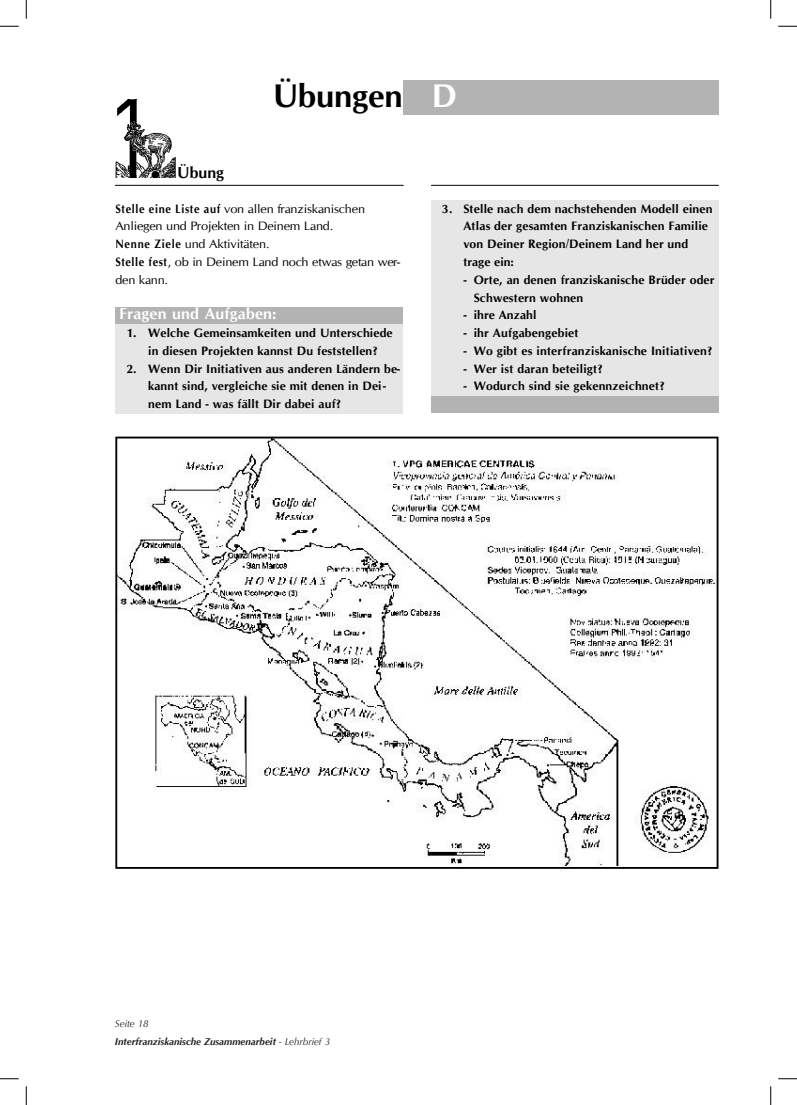
<style>
.page{position:relative;width:797px;height:1105px;background:#fff}
.page>*{position:absolute;margin:0;border:0;box-sizing:border-box;transform-origin:0 0}
.t1{font:700 32.75px "CG Omega";letter-spacing:-.01em;color:#000}
.t2{font:700 16px "CG Omega";letter-spacing:.005em;color:#fff}
.t3{font:700 16px "CG Omega";color:#000}
.t4{font:700 12.25px/17.9px "CG Omega";letter-spacing:.015em;color:#000}
.t5{font:12.25px/17.9px "CG Omega";letter-spacing:-.02em;color:#000;scale:1.05 1}
.t6{font:italic 700 10.25px/17.8px "CG Omega";letter-spacing:-.045em;color:#000;scale:1.06 1}
.t7{font:italic 700 10px/17.8px "Optima";color:#231f20}
.s1{color:#fff}
.s2{font-weight:700}
.s3{font-weight:400}
</style>
<div class="page">
<div style="left:431px;top:395px;width:287px;height:18px;background:#b3b3b3"></div>
<div style="left:431px;top:200px;width:287px;height:195px;background:#e6e6e6"></div>
<div style="left:115px;top:307px;width:288px;height:17px;background:#b3b3b3"></div>
<div style="left:115px;top:324px;width:288px;height:89px;background:#e6e6e6"></div>
<div style="left:403px;top:80px;width:315px;height:35px;background:#b3b3b3"></div>
<hr style="left:115px;top:185px;width:288px;height:1px;background:#000">
<hr style="left:431px;top:185px;width:287px;height:1px;background:#000">
<img style="left:115px;top:99px;width:60px;height:79px">
<svg style="left:115px;top:437px;width:603px;height:432px"></svg>
<svg style="left:0;top:25px;width:19px;height:2px"></svg>
<svg style="left:778px;top:25px;width:19px;height:2px"></svg>
<svg style="left:0;top:1078px;width:19px;height:1px"></svg>
<svg style="left:778px;top:1078px;width:19px;height:1px"></svg>
<svg style="left:25px;top:0;width:2px;height:19px"></svg>
<svg style="left:25px;top:1086px;width:2px;height:19px"></svg>
<svg style="left:770px;top:0;width:1px;height:19px"></svg>
<svg style="left:770px;top:1086px;width:1px;height:19px"></svg>
<h1 class="t1" style="left:273px;top:76px;width:185px">Übungen <span class="s1">D</span></h1>
<h2 class="t3" style="left:177px;top:163px;width:48px">Übung</h2>
<p class="t5" style="left:115px;top:200px;width:273px"><span class="s2">Stelle eine Liste auf</span> von allen franziskanischen Anliegen und Projekten in Deinem Land.<br><span class="s2">Nenne Ziele</span> und Aktivitäten.<br><span class="s2">Stelle fest</span>, ob in Deinem Land noch etwas getan wer&shy;den kann.</p>
<h2 class="t2" style="left:119px;top:305px;width:159px">Fragen und Aufgaben:</h2>
<p class="t4" style="left:127px;top:324px;width:267px;text-align:center">1. Welche Gemeinsamkeiten und Unterschiede in diesen Projekten kannst Du feststellen?</p>
<p class="t4" style="left:148px;top:360px;width:253px;line-height:17.4px;text-indent:-22px">2. Wenn Dir Initiativen aus anderen Ländern be&shy;kannt sind, vergleiche sie mit denen in Dei&shy;nem Land - was fällt Dir dabei auf?</p>
<p class="t4" style="left:463px;top:199px;width:251px;text-indent:-22px">3. Stelle nach dem nachstehenden Modell einen Atlas der gesamten Franziskanischen Familie von Deiner Region/Deinem Land her und trage ein:</p>
<p class="t4" style="left:473px;top:271px;width:242px;text-indent:-10px">- Orte, an denen franziskanische Brüder oder<br>Schwestern wohnen</p>
<p class="t4" style="left:463px;top:306px;width:75px">- ihre Anzahl</p>
<p class="t4" style="left:463px;top:324px;width:117px">- ihr Aufgabengebiet</p>
<p class="t4" style="left:463px;top:342px;width:251px">- Wo gibt es interfranziskanische Initiativen?</p>
<p class="t4" style="left:463px;top:360px;width:141px">- Wer ist daran beteiligt?</p>
<p class="t4" style="left:463px;top:377px;width:203px">- Wodurch sind sie gekennzeichnet?</p>
<p class="t7" style="left:115px;top:1015px;width:217px"><span class="s3">Seite 18<br></span>Interfranziskanische Zusammenarbeit <span class="s3">- Lehrbrief 3</span></p>
<p class="t6" style="left:117px;top:1016px;width:206px"><span class="s3">Seite 18<br></span>Interfranziskanische Zusammenarbeit <span class="s3">- Lehrbrief 3</span></p>
</div>
